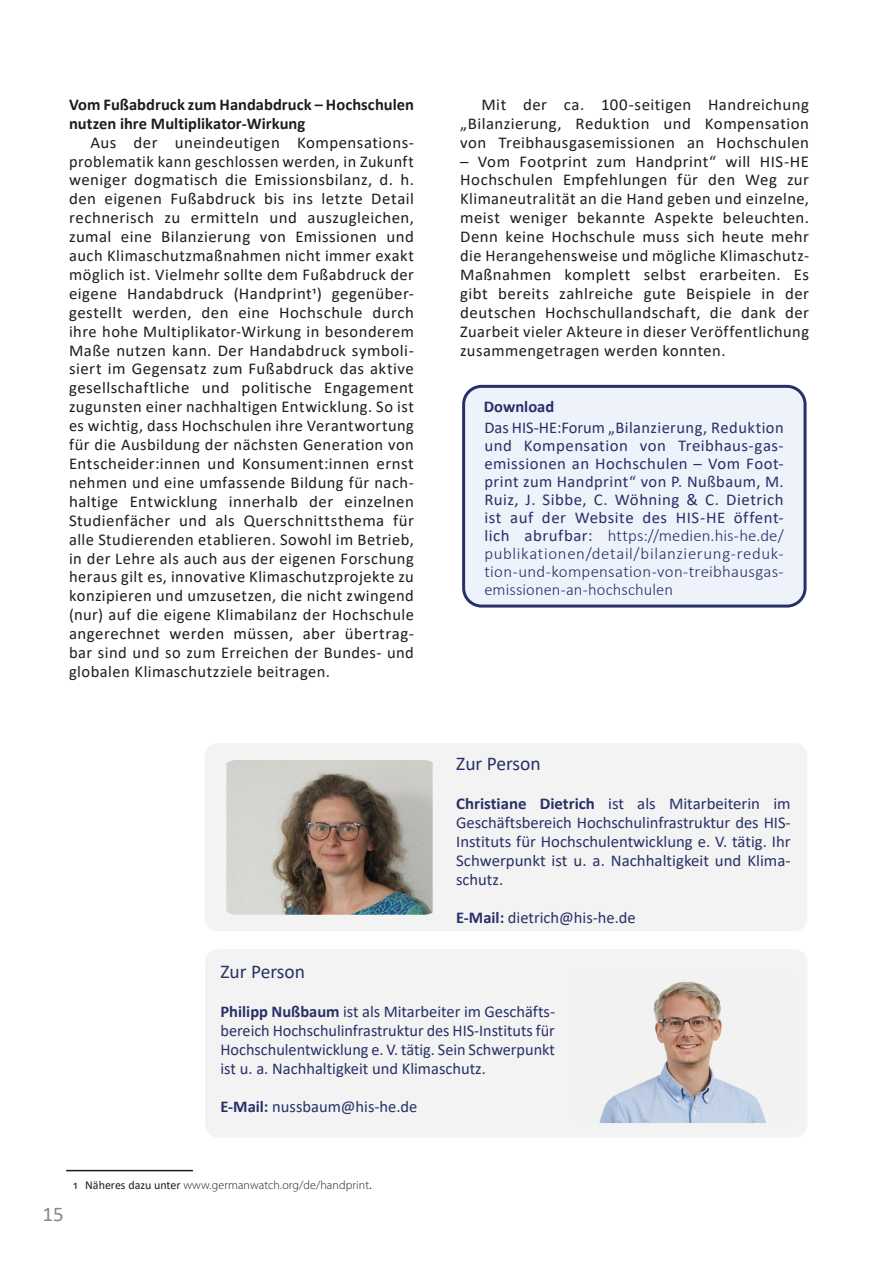
<style>
.page{position:relative;width:893px;height:1263px;background:#fff}
.page>*{position:absolute;margin:0;border:0;box-sizing:border-box;transform-origin:0 0}
.t1{font:21px "Calibri";color:#878787}
.Personenangaben_Überschrift{font:19.5px "Calibri";color:#283067}
.Standard_1-spaltig__Erstzeileneinzug{font:16.5px/18.9px "Calibri";letter-spacing:.025em;color:#1d1d1b;text-align:justify}
.Personenangaben{font:16.5px/18.9px "Calibri";color:#283067;text-align:justify}
.Standard_Editorial{font:16.5px/18px "Calibri";letter-spacing:.025em;color:#283067;text-align:justify}
.Standard_1-spaltig{font:700 16.5px/18.9px "Calibri";color:#1d1d1b}
.Standard_1-spaltig-2{font:700 16.5px "Calibri";color:#273066}
.Fußnotentext{font:300 12px "Myriad Pro";letter-spacing:.01em;color:#1d1d1b}
.s1{color:#273066}
.s2{font-weight:300}
.s3{font-weight:700}
.s4{font-family:"Calibri";font-weight:400}
</style>
<div class="page">
<div style="left:464px;top:386px;width:341px;height:220px;background:#eef2fb;border-radius:18px"></div>
<div style="left:462px;top:385px;width:344px;height:223px;border:3px solid #283067;border-radius:18px"></div>
<div style="left:205px;top:949px;width:602px;height:188px;background:#f3f3f3;border-radius:13px"></div>
<img style="left:599px;top:981px;width:167px;height:142px">
<div style="left:205px;top:743px;width:602px;height:188px;background:#f3f3f3;border-radius:13px"></div>
<img style="left:226px;top:760px;width:207px;height:155px">
<hr style="left:66px;top:1170px;width:127px;height:1px;background:#1d1d1b">
<p class="Standard_1-spaltig" style="left:69px;top:95px;width:346px">Vom Fußabdruck zum Handabdruck – Hochschulen nutzen ihre Multiplikator-Wirkung</p>
<p class="Standard_1-spaltig__Erstzeileneinzug" style="left:69px;top:132px;width:346px;text-indent:21px">Aus der uneindeutigen Kompensations&shy;problematik kann geschlossen werden, in Zukunft weniger dogmatisch die Emissionsbilanz, d. h. den eigenen Fußabdruck bis ins letzte Detail rechnerisch zu ermitteln und auszugleichen, zumal eine Bilanzierung von Emissionen und auch Klimaschutzmaßnahmen nicht immer exakt möglich ist. Vielmehr sollte dem Fußabdruck der eigene Handabdruck (Handprint1) gegenüber&shy;gestellt werden, den eine Hochschule durch ihre hohe Multiplikator-Wirkung in besonderem Maße nutzen kann. Der Handabdruck symboli&shy;siert im Gegensatz zum Fußabdruck das aktive gesellschaftliche und politische Engagement zugunsten einer nachhaltigen Entwicklung. So ist es wichtig, dass Hochschulen ihre Verantwortung für die Ausbildung der nächsten Generation von Entscheider:innen und Konsument:innen ernst nehmen und eine umfassende Bildung für nach&shy;haltige Entwicklung innerhalb der einzelnen Studienfächer und als Querschnittsthema für alle Studierenden etablieren. Sowohl im Betrieb, in der Lehre als auch aus der eigenen Forschung heraus gilt es, innovative Klimaschutzprojekte zu konzipieren und umzusetzen, die nicht zwingend (nur) auf die eigene Klimabilanz der Hochschule angerechnet werden müssen, aber übertrag&shy;bar sind und so zum Erreichen der Bundes- und globalen Klimaschutzziele beitragen.</p>
<p class="Standard_1-spaltig__Erstzeileneinzug" style="left:460px;top:95px;width:350px;text-indent:21px">Mit der ca. 100-seitigen Handreichung „Bilanzierung, Reduktion und Kompensation von Treibhausgasemissionen an Hochschulen</p>
<p class="Standard_1-spaltig__Erstzeileneinzug" style="left:460px;top:151px;width:350px">– Vom Footprint zum Handprint“ will HIS-HE Hochschulen Empfehlungen für den Weg zur Klimaneutralität an die Hand geben und einzelne, meist weniger bekannte Aspekte beleuchten.<br>Denn keine Hochschule muss sich heute mehr die Herangehensweise und mögliche Klimaschutz-Maßnahmen komplett selbst erarbeiten. Es gibt bereits zahlreiche gute Beispiele in der deutschen Hochschullandschaft, die dank der Zuarbeit vieler Akteure in dieser Veröffentlichung zusammengetragen werden konnten.</p>
<p class="Standard_1-spaltig-2" style="left:484px;top:395px;width:72px">Download</p>
<p class="Standard_Editorial" style="left:484px;top:418px;width:301px"><span class="s1">Das HIS-HE:Forum</span> „Bilanzierung, Reduktion und Kompensation von Treibhaus-gas&shy;emissionen an Hochschulen – Vom Foot&shy;print zum Handprint“ von P. Nußbaum, M.<br>Ruiz, J. Sibbe, C. Wöhning &amp; C. Dietrich ist auf der Website des HIS-HE öffent&shy;lich abrufbar: <span class="s2">https://medien.his-he.de/ publikationen/detail/bilanzierung-reduk&shy;tion-und-kompensation-von-treibhausgas&shy;emissionen-an-hochschulen</span></p>
<p class="Personenangaben_Überschrift" style="left:456px;top:750px;width:86px">Zur Person</p>
<p class="Personenangaben" style="left:456px;top:794px;width:336px"><span class="s3">Christiane Dietrich</span> ist als Mitarbeiterin im Geschäftsbereich Hochschulinfrastruktur des HIS-Instituts für Hochschulentwicklung e. V. tätig. Ihr Schwerpunkt ist u. a. Nachhaltigkeit und Klima&shy;schutz.</p>
<p class="Personenangaben" style="left:456px;top:907px;width:181px"><span class="s3">E-Mail:</span> dietrich@his-he.de</p>
<p class="Personenangaben_Überschrift" style="left:220px;top:958px;width:86px">Zur Person</p>
<p class="Personenangaben" style="left:220px;top:1002px;width:336px"><span class="s3">Philipp Nußbaum</span> ist als Mitarbeiter im Geschäfts&shy;bereich Hochschulinfrastruktur des HIS-Instituts für Hochschulentwicklung e. V. tätig. Sein Schwerpunkt ist u. a. Nachhaltigkeit und Klimaschutz.</p>
<p class="Personenangaben" style="left:220px;top:1096px;width:198px"><span class="s3">E-Mail:</span> nussbaum@his-he.de</p>
<p class="t1" style="left:42px;top:1200px;width:23px">15</p>
<p class="Fußnotentext" style="left:74px;top:1178px;width:300px"><span class="s4">1 Näheres dazu unter</span> www.germanwatch.org/de/handprint<span class="s4">.</span></p>
</div>
